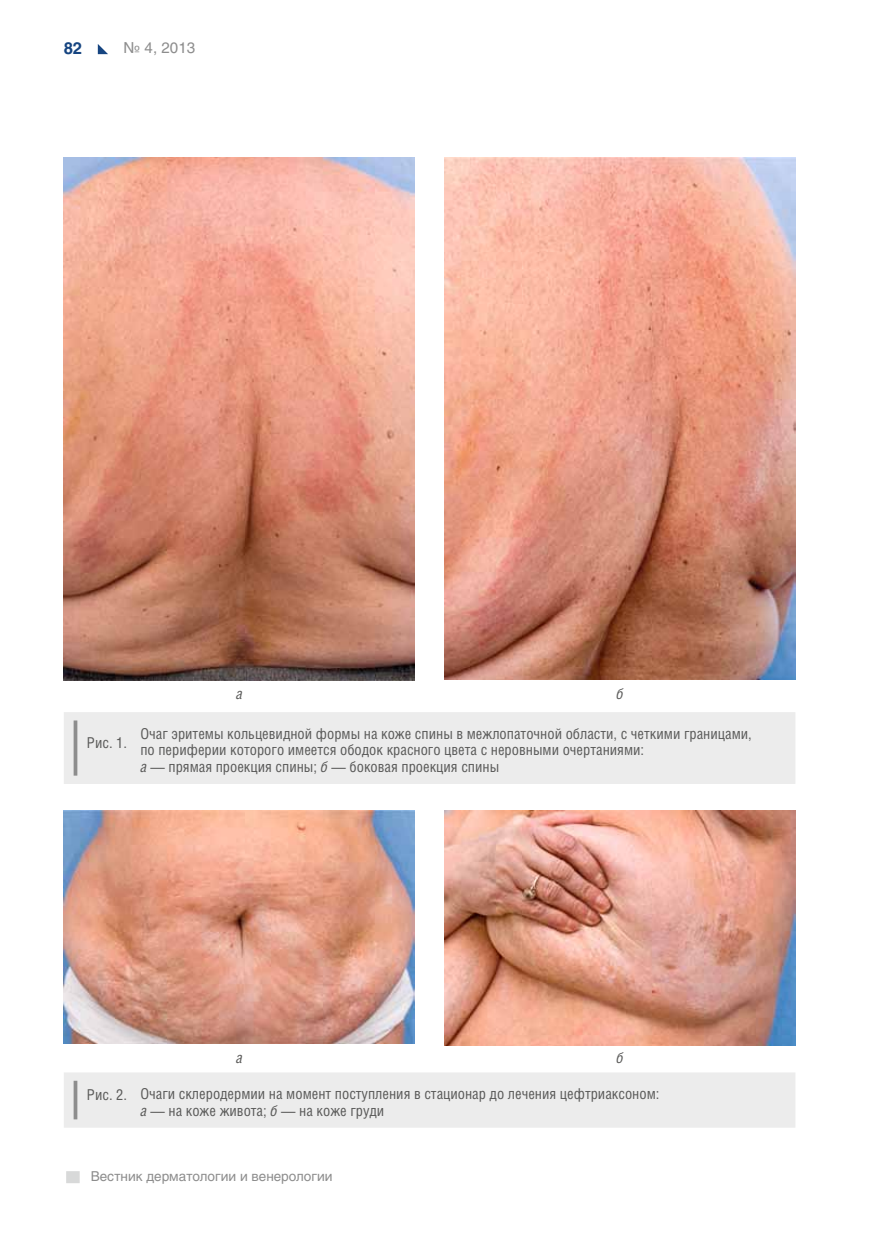
<style>
.page{position:relative;width:872px;height:1234px;background:#fff}
.page>*{position:absolute;margin:0;border:0;box-sizing:border-box;transform-origin:0 0}
.t1{font:700 16.5px "Helios C";color:#164581}
.t2{font:15px/16.5px "Helios Cond C";color:#5a5a59}
.t3{font:15px "Helios C";color:#8d8d8d}
.t4{font:italic 15px "Helios Cond C";color:#5a5a59}
.t5{font:13.5px "Helios C";color:#8d8d8d}
.s1{font-style:italic}
</style>
<div class="page">
<div style="left:66px;top:1170px;width:14px;height:12px;background:#d8d9d9"></div>
<svg style="left:98px;top:44px;width:10px;height:10px"></svg>
<img style="left:64px;top:157px;width:351px;height:523px">
<img style="left:444px;top:157px;width:351px;height:522px">
<img style="left:64px;top:810px;width:351px;height:232px">
<img style="left:444px;top:810px;width:351px;height:234px">
<div style="left:64px;top:712px;width:731px;height:71px;background:#ececec"></div>
<hr style="left:74px;top:720px;width:3px;height:55px;background:#8d8d8d">
<div style="left:64px;top:1072px;width:731px;height:55px;background:#ececec"></div>
<hr style="left:74px;top:1080px;width:3px;height:39px;background:#8d8d8d">
<p class="t1" style="left:64px;top:38px;width:20px">82</p>
<p class="t3" style="left:124px;top:39px;width:73px">№ 4, 2013</p>
<p class="t4" style="left:236px;top:684px;width:8px">а</p>
<p class="t4" style="left:616px;top:684px;width:9px">б</p>
<p class="t2" style="left:87px;top:734px;width:42px">Рис. 1.</p>
<p class="t2" style="left:140px;top:724px;width:613px">Очаг эритемы кольцевидной формы на коже спины в межлопаточной области, с четкими границами, по периферии которого имеется ободок красного цвета с неровными очертаниями:<br><span class="s1">а</span> — прямая проекция спины; <span class="s1">б</span> — боковая проекция спины</p>
<p class="t4" style="left:236px;top:1048px;width:8px">а</p>
<p class="t4" style="left:616px;top:1048px;width:9px">б</p>
<p class="t2" style="left:140px;top:1084px;width:520px;text-indent:-53px">Рис. 2. Очаги склеродермии на момент поступления в стационар до лечения цефтриаксоном: <span class="s1">а</span> — на коже живота; <span class="s1">б</span> — на коже груди</p>
<p class="t5" style="left:91px;top:1168px;width:243px">Вестник дерматологии и венерологии</p>
</div>
